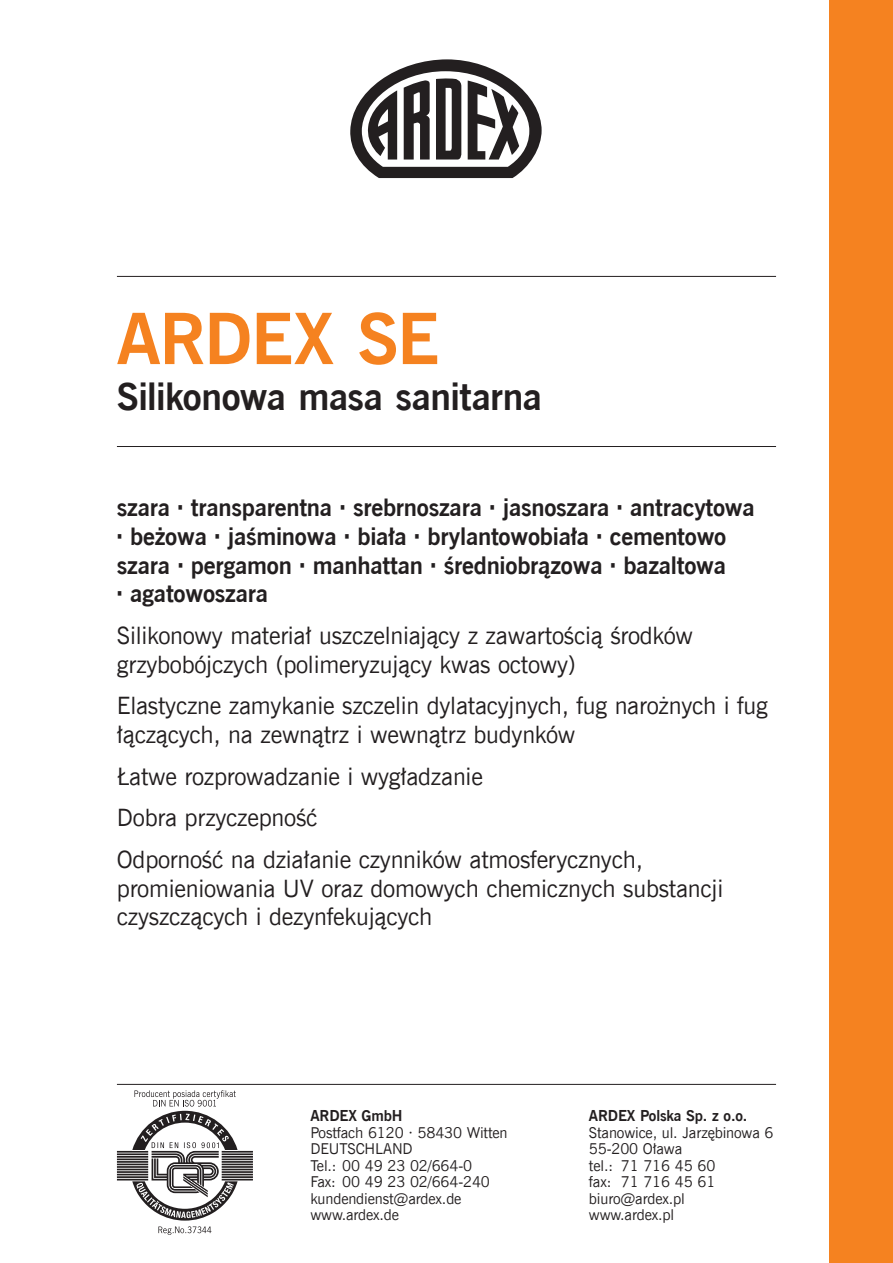
<style>
.page{position:relative;width:893px;height:1263px;background:#fff}
.page>*{position:absolute;margin:0;border:0;box-sizing:border-box;transform-origin:0 0}
.t1{font:700 70.5px "News Goth EU";letter-spacing:-.025em;color:#f58220}
.t2{font:700 37.5px "News Goth EU";letter-spacing:-.015em;color:#231f20}
.t3{font:24px/28.8px "News Goth EU";letter-spacing:-.01em;color:#231f20}
.t4{font:700 24px "News Goth EU";letter-spacing:-.01em;color:#231f20}
.t5{font:15px/16.5px "News Goth EU";letter-spacing:-.01em;color:#231f20}
.t6{font:700 15px "News Goth EU";letter-spacing:-.01em;color:#231f20}
</style>
<div class="page">
<div style="left:829px;top:0;width:64px;height:1263px;background:#f58220"></div>
<hr style="left:117px;top:1084px;width:659px;height:1px;background:#231f20">
<hr style="left:117px;top:276px;width:659px;height:1px;background:#231f20">
<hr style="left:117px;top:446px;width:659px;height:1px;background:#231f20">
<svg style="left:350px;top:59px;width:192px;height:119px"></svg>
<svg style="left:158px;top:1226px;width:53px;height:9px"></svg>
<svg style="left:117px;top:1090px;width:136px;height:130px"></svg>
<h1 class="t1" style="left:117px;top:295px;width:324px">ARDEX SE</h1>
<h2 class="t2" style="left:117px;top:373px;width:426px">Silikonowa masa sanitarna</h2>
<p class="t4" style="left:117px;top:492px;width:639px">szara transparentna srebrnoszara jasnoszara antracytowa</p>
<p class="t4" style="left:130px;top:521px;width:598px">beżowa jaśminowa biała brylantowobiała cementowo</p>
<p class="t4" style="left:117px;top:550px;width:611px">szara pergamon manhattan średniobrązowa bazaltowa</p>
<p class="t4" style="left:130px;top:579px;width:139px">agatowoszara</p>
<p class="t3" style="left:117px;top:622px;width:578px">Silikonowy materiał uszczelniający z zawartością środków grzybobójczych (polimeryzujący kwas octowy)</p>
<p class="t3" style="left:117px;top:692px;width:652px">Elastyczne zamykanie szczelin dylatacyjnych, fug narożnych i fug łączących, na zewnątrz i wewnątrz budynków</p>
<p class="t3" style="left:117px;top:756px;width:527px;line-height:41.5px">Łatwe rozprowadzanie i wygładzanie<br>Dobra przyczepność<br>Odporność na działanie czynników atmosferycznych,</p>
<p class="t3" style="left:117px;top:874px;width:608px">promieniowania UV oraz domowych chemicznych substancji czyszczących i dezynfekujących</p>
<p class="t6" style="left:310px;top:1107px;width:94px">ARDEX GmbH</p>
<p class="t5" style="left:310px;top:1125px;width:199px">Postfach 6120 · 58430 Witten<br>DEUTSCHLAND<br>Tel.: 00 49 23 02/664-0<br>Fax: 00 49 23 02/664-240 kundendienst@ardex.de www.ardex.de</p>
<p class="t6" style="left:589px;top:1107px;width:160px">ARDEX Polska Sp. z o.o.</p>
<p class="t5" style="left:589px;top:1125px;width:186px">Stanowice, ul. Jarzębinowa 6<br>55‑200 Oława<br>tel.: 71 716 45 60<br>fax: 71 716 45 61 biuro@ardex.pl www.ardex.pl</p>
</div>
